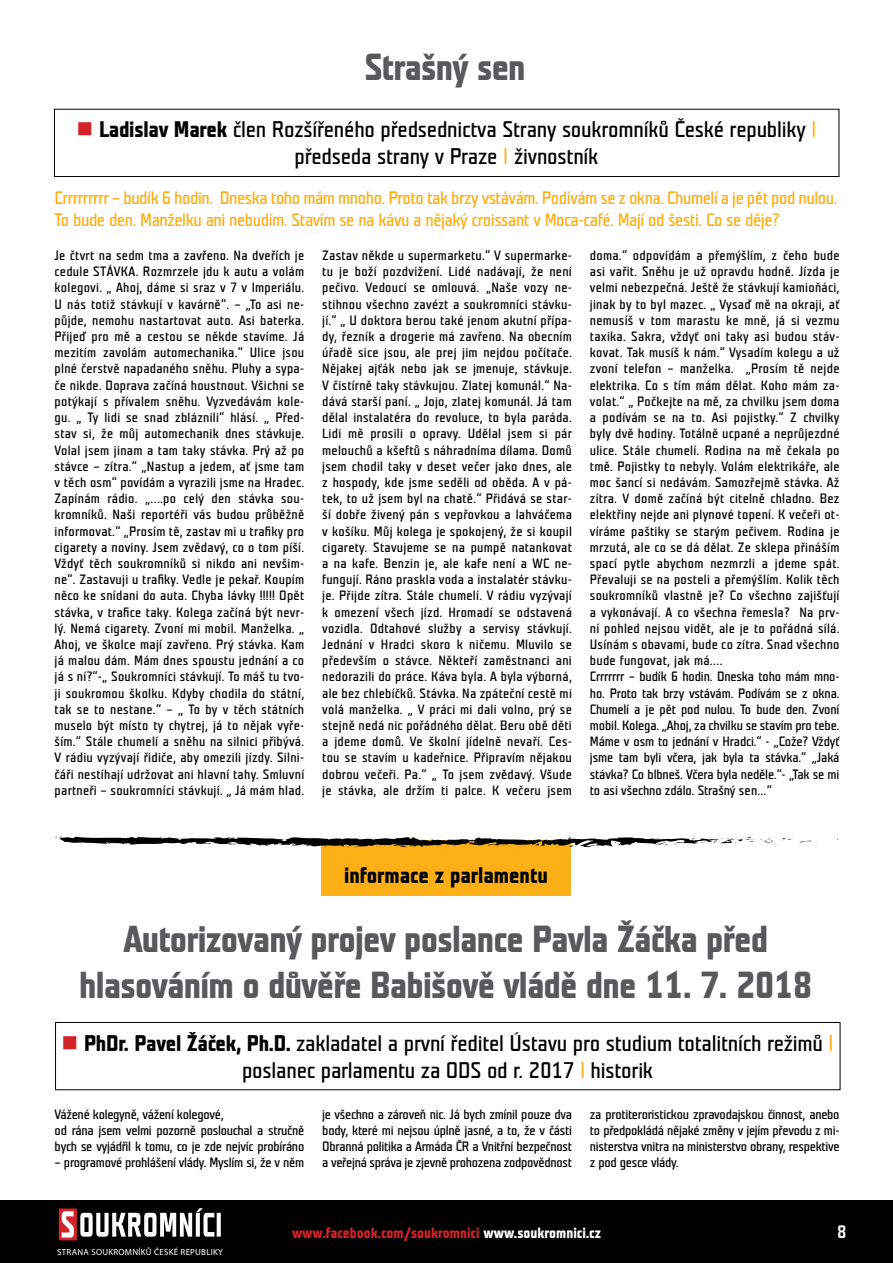
<style>
.page{position:relative;width:893px;height:1263px;background:#fff}
.page>*{position:absolute;margin:0;border:0;box-sizing:border-box;transform-origin:0 0}
.t1{font:700 37.5px/46.5px "Teuton Normal CE";letter-spacing:-.02em;color:#58595b;text-align:center}
.t2{font:22.5px/27px "Teuton Normal CE";letter-spacing:-.01em;color:#000;text-align:center}
.t3{font:700 22.5px "Teuton Normal CE";color:#000}
.t4{font:18px/21.6px "Teuton Normal CE";letter-spacing:-.025em;color:#fcaf17}
.t5{font:18px "Teuton Fett";color:#fff}
.t6{font:700 15px "Teuton Normal CE";color:#d2232a}
.t7{font:13.5px/16.2px "Teuton Normal CE";letter-spacing:.02em;color:#000;text-align:justify}
.t8{font:13.5px/16.2px "Teuton Normal CE";letter-spacing:-.02em;color:#000}
.t9{font:8.85px "Myriad Pro";letter-spacing:.03em;color:#fff}
.s1{color:#d2232a}
.s2{font-weight:700}
.s3{font-family:"Norma Zlin Hxx CE";color:#fcaf17}
.s4{color:#fff}
</style>
<div class="page">
<div style="left:0;top:1200px;width:893px;height:63px;background:#000"></div>
<div style="left:58px;top:1207px;width:20px;height:34px;background:#d2232a"></div>
<div style="left:56px;top:1206px;width:23px;height:37px;border:2px solid #000"></div>
<svg style="left:62px;top:1211px;width:12px;height:26px"></svg>
<svg style="left:80px;top:1208px;width:141px;height:28px"></svg>
<div style="left:54px;top:109px;width:785px;height:68px;border:1px solid #000"></div>
<div style="left:321px;top:840px;width:250px;height:56px;background:#fcaf17"></div>
<div style="left:55px;top:1022px;width:785px;height:68px;border:1px solid #000"></div>
<svg style="left:780px;top:838px;width:38px;height:5px"></svg>
<svg style="left:55px;top:836px;width:718px;height:12px"></svg>
<h1 class="t1" style="left:365px;top:45px;width:162px">Strašný sen</h1>
<h2 class="t2" style="left:76px;top:117px;width:742px"><span class="s1">■</span> <span class="s2">Ladislav Marek</span> člen Rozšířeného předsednictva Strany soukromníků České republiky <span class="s3">| </span>předseda strany v Praze <span class="s3">|</span> živnostník</h2>
<h3 class="t4" style="left:55px;top:188px;width:784px">Crrrrrrrrr – budík 6 hodin. Dneska toho mám mnoho. Proto tak brzy vstávám. Podívám se z okna. Chumelí a je pět pod nulou.<br>To bude den. Manželku ani nebudím. Stavím se na kávu a nějaký croissant v Moca-café. Mají od šesti. Co se děje?</h3>
<p class="t7" style="left:55px;top:248px;width:251px">Je čtvrt na sedm tma a zavřeno. Na dveřích je cedule STÁVKA. Rozmrzele jdu k autu a volám kolegovi. „ Ahoj, dáme si sraz v 7 v Imperiálu.<br>U nás totiž stávkují v kavárně“. – „To asi ne&shy;půjde, nemohu nastartovat auto. Asi baterka.<br>Přijeď pro mě a cestou se někde stavíme. Já mezitím zavolám automechanika.“ Ulice jsou plné čerstvě napadaného sněhu. Pluhy a sypa&shy;če nikde. Doprava začíná houstnout. Všichni se potýkají s přívalem sněhu. Vyzvedávám kole&shy;gu. „ Ty lidi se snad zbláznili“ hlásí. „ Před&shy;stav si, že můj automechanik dnes stávkuje.<br>Volal jsem jinam a tam taky stávka. Prý až po stávce – zítra.“ „Nastup a jedem, ať jsme tam v těch osm“ povídám a vyrazili jsme na Hradec.<br>Zapínám rádio. „….po celý den stávka sou&shy;kromníků. Naši reportéři vás budou průběžně informovat.“ „Prosím tě, zastav mi u trafiky pro cigarety a noviny. Jsem zvědavý, co o tom píší.<br>Vždyť těch soukromníků si nikdo ani nevšim&shy;ne“. Zastavuji u trafiky. Vedle je pekař. Koupím něco ke snídani do auta. Chyba lávky !!!!! Opět stávka, v trafice taky. Kolega začíná být nevr&shy;lý. Nemá cigarety. Zvoní mi mobil. Manželka. „ Ahoj, ve školce mají zavřeno. Prý stávka. Kam já malou dám. Mám dnes spoustu jednání a co já s ní?“-„ Soukromníci stávkují. To máš tu tvo&shy;ji soukromou školku. Kdyby chodila do státní, tak se to nestane.“ – „ To by v těch státních muselo být místo ty chytrej, já to nějak vyře&shy;ším.“ Stále chumelí a sněhu na silnici přibývá.<br>V rádiu vyzývají řidiče, aby omezili jízdy. Silni&shy;čáři nestíhají udržovat ani hlavní tahy. Smluvní partneři – soukromníci stávkují. „ Já mám hlad.</p>
<p class="t7" style="left:322px;top:248px;width:251px">Zastav někde u supermarketu.“ V supermarke&shy;tu je boží pozdvižení. Lidé nadávají, že není pečivo. Vedoucí se omlouvá. „Naše vozy ne&shy;stihnou všechno zavézt a soukromníci stávku&shy;jí.“ „ U doktora berou také jenom akutní přípa&shy;dy, řezník a drogerie má zavřeno. Na obecním úřadě sice jsou, ale prej jim nejdou počítače.<br>Nějakej ajťák nebo jak se jmenuje, stávkuje.<br>V čistírně taky stávkujou. Zlatej komunál.“ Na&shy;dává starší paní. „ Jojo, zlatej komunál. Já tam dělal instalatéra do revoluce, to byla paráda.<br>Lidi mě prosili o opravy. Udělal jsem si pár melouchů a kšeftů s náhradníma dílama. Domů jsem chodil taky v deset večer jako dnes, ale z hospody, kde jsme seděli od oběda. A v pá&shy;tek, to už jsem byl na chatě.“ Přidává se star&shy;ší dobře živený pán s vepřovkou a lahváčema v košíku. Můj kolega je spokojený, že si koupil cigarety. Stavujeme se na pumpě natankovat a na kafe. Benzin je, ale kafe není a WC ne&shy;fungují. Ráno praskla voda a instalatér stávku&shy;je. Přijde zítra. Stále chumelí. V rádiu vyzývají k omezení všech jízd. Hromadí se odstavená vozidla. Odtahové služby a servisy stávkují.<br>Jednání v Hradci skoro k ničemu. Mluvilo se především o stávce. Někteří zaměstnanci ani nedorazili do práce. Káva byla. A byla výborná, ale bez chlebíčků. Stávka. Na zpáteční cestě mi volá manželka. „ V práci mi dali volno, prý se stejně nedá nic pořádného dělat. Beru obě děti a jdeme domů. Ve školní jídelně nevaří. Ces&shy;tou se stavím u kadeřnice. Připravím nějakou dobrou večeři. Pa.“ „ To jsem zvědavý. Všude je stávka, ale držím ti palce. K večeru jsem</p>
<p class="t7" style="left:590px;top:248px;width:251px;text-align:left">doma.“ odpovídám a přemýšlím, z čeho bude asi vařit. Sněhu je už opravdu hodně. Jízda je velmi nebezpečná. Ještě že stávkují kamioňáci, jinak by to byl mazec. „ Vysaď mě na okraji, ať nemusíš v tom marastu ke mně, já si vezmu taxika. Sakra, vždyť oni taky asi budou stáv&shy;kovat. Tak musíš k nám.“ Vysadím kolegu a už zvoní telefon – manželka. „Prosím tě nejde elektrika. Co s tím mám dělat. Koho mám za&shy;volat.“ „ Počkejte na mě, za chvilku jsem doma a podívám se na to. Asi pojistky.“ Z chvilky byly dvě hodiny. Totálně ucpané a neprůjezdné ulice. Stále chumelí. Rodina na mě čekala po tmě. Pojistky to nebyly. Volám elektrikáře, ale moc šancí si nedávám. Samozřejmě stávka. Až zítra. V domě začíná být citelně chladno. Bez elektřiny nejde ani plynové topení. K večeři ot&shy;víráme paštiky se starým pečivem. Rodina je mrzutá, ale co se dá dělat. Ze sklepa přináším spací pytle abychom nezmrzli a jdeme spát.<br>Převaluji se na posteli a přemýšlím. Kolik těch soukromníků vlastně je? Co všechno zajišťují a vykonávají. A co všechna řemesla? Na prv&shy;ní pohled nejsou vidět, ale je to pořádná sílá.<br>Usínám s obavami, bude co zítra. Snad všechno bude fungovat, jak má….<br>Crrrrrrr – budík 6 hodin. Dneska toho mám mno&shy;ho. Proto tak brzy vstávám. Podívám se z okna.<br>Chumelí a je pět pod nulou. To bude den. Zvoní mobil. Kolega. „Ahoj, za chvilku se stavím pro tebe.<br>Máme v osm to jednání v Hradci.“ - „Cože? Vždyť jsme tam byli včera, jak byla ta stávka.“ „Jaká stávka? Co blbneš. Včera byla neděle.“- „Tak se mi to asi všechno zdálo. Strašný sen...“</p>
<h2 class="t3" style="left:344px;top:863px;width:205px">informace z parlamentu</h2>
<h1 class="t1" style="left:79px;top:917px;width:735px">Autorizovaný projev poslance Pavla Žáčka před hlasováním o důvěře Babišově vládě dne 11. 7. 2018</h1>
<h2 class="t2" style="left:62px;top:1030px;width:774px"><span class="s1">■</span> <span class="s2">PhDr. Pavel Žáček, Ph.D.</span> zakladatel a první ředitel Ústavu pro studium totalitních režimů <span class="s3">| </span>poslanec parlamentu za ODS od r. 2017 <span class="s3">|</span> historik</h2>
<p class="t8" style="left:55px;top:1106px;width:251px">Vážené kolegyně, vážení kolegové,<br>od rána jsem velmi pozorně poslouchal a stručně bych se vyjádřil k tomu, co je zde nejvíc probíráno</p>
<p class="t8" style="left:55px;top:1155px;width:251px">– programové prohlášení vlády. Myslím si, že v něm</p>
<p class="t7" style="left:322px;top:1106px;width:251px">je všechno a zároveň nic. Já bych zmínil pouze dva body, které mi nejsou úplně jasné, a to, že v části Obranná politika a Armáda ČR a Vnitřní bezpečnost a veřejná správa je zjevně prohozena zodpovědnost</p>
<p class="t7" style="left:590px;top:1106px;width:251px">za protiteroristickou zpravodajskou činnost, anebo to předpokládá nějaké změny v jejím převodu z mi&shy;nisterstva vnitra na ministerstvo obrany, respektive z pod gesce vlády.</p>
<p class="t9" style="left:57px;top:1246px;width:167px">STRANA SOUKROMNÍKŮ ČESKÉ REPUBLIKY</p>
<p class="t6" style="left:292px;top:1225px;width:310px">www.facebook.com/soukromnici <span class="s4">www.soukromnici.cz</span></p>
<h3 class="t5" style="left:837px;top:1222px;width:11px">8</h3>
</div>
